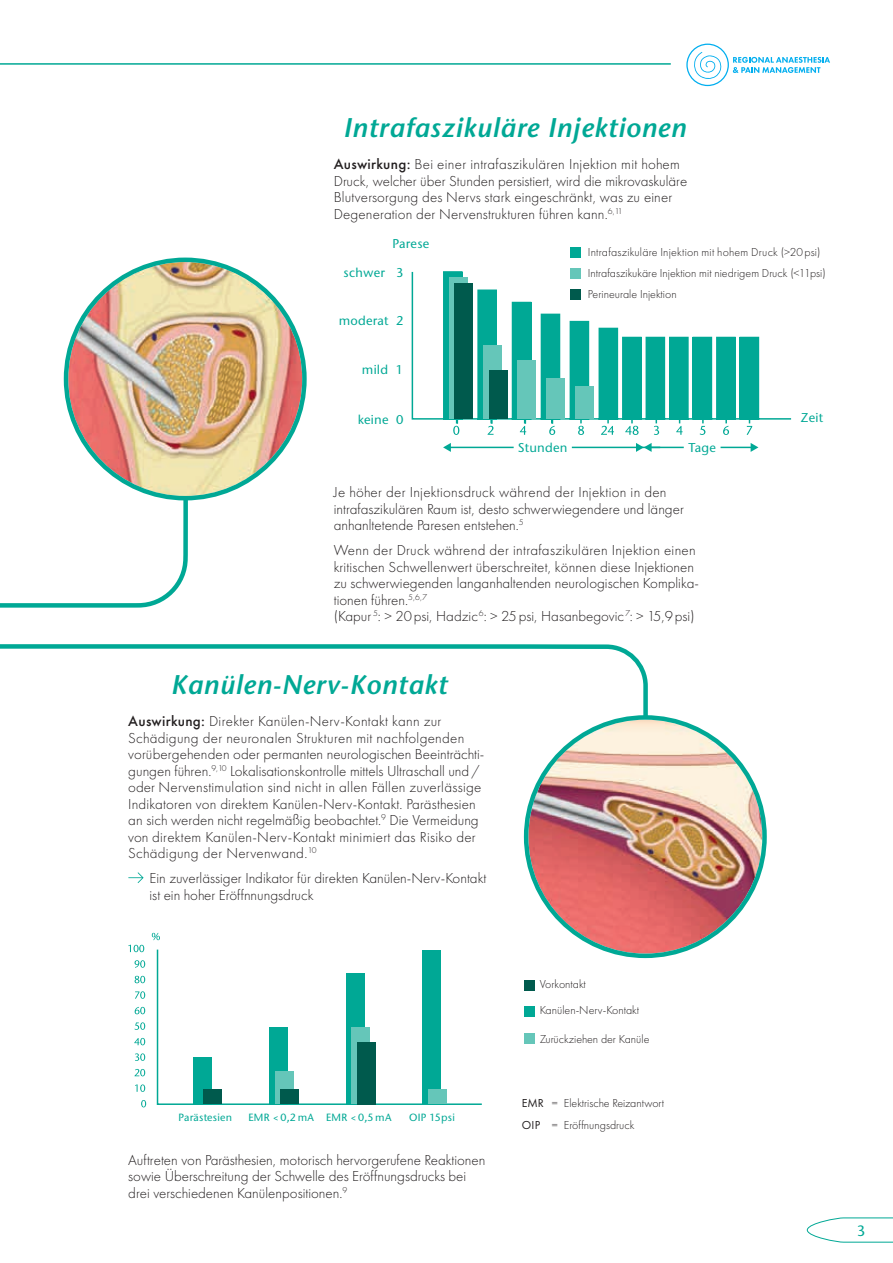
<style>
.page{position:relative;width:893px;height:1263px;background:#fff}
.page>*{position:absolute;margin:0;border:0;box-sizing:border-box;transform-origin:0 0}
.t1{font:italic 600 27px "Stone Sans Std";letter-spacing:.025em;color:#00a895}
.t2{font:300 15px/16.5px "Futura PT";color:#231f20}
.t3{font:500 15px "Stone Sans ITC Std";color:#00a895}
.t4{font:500 12.75px "Stone Sans ITC Std";letter-spacing:.02em;color:#00a895}
.t5{font:300 12px/21px "Futura PT";color:#231f20}
.t6{font:500 10.5px "Stone Sans ITC Std";letter-spacing:.02em;color:#00a895}
.s1{font-weight:500}
.s2{font-weight:400}
</style>
<div class="page">
<svg style="left:806px;top:1217px;width:87px;height:26px"></svg>
<hr style="left:0;top:63px;width:671px;height:2px;background:#00a895">
<svg style="left:128px;top:872px;width:16px;height:11px"></svg>
<svg style="left:0;top:366px;width:648px;height:411px"></svg>
<svg style="left:66px;top:260px;width:238px;height:238px"></svg>
<img style="left:68px;top:262px;width:234px;height:234px;border-radius:117px">
<svg style="left:526px;top:717px;width:238px;height:239px;background:#12a997"></svg>
<img style="left:528px;top:720px;width:234px;height:233px;border-radius:117px">
<svg style="left:156px;top:949px;width:326px;height:156px"></svg>
<svg style="left:141px;top:1100px;width:5px;height:7px"></svg>
<svg style="left:135px;top:1084px;width:10px;height:8px"></svg>
<svg style="left:135px;top:1069px;width:10px;height:7px"></svg>
<svg style="left:135px;top:1053px;width:10px;height:8px"></svg>
<svg style="left:134px;top:1038px;width:11px;height:7px"></svg>
<svg style="left:134px;top:1022px;width:11px;height:8px"></svg>
<svg style="left:135px;top:1007px;width:10px;height:7px"></svg>
<svg style="left:135px;top:991px;width:10px;height:8px"></svg>
<svg style="left:135px;top:976px;width:10px;height:7px"></svg>
<svg style="left:135px;top:960px;width:10px;height:8px"></svg>
<svg style="left:128px;top:945px;width:16px;height:7px"></svg>
<svg style="left:152px;top:933px;width:8px;height:7px"></svg>
<div style="left:524px;top:1006px;width:11px;height:11px;background:#00a895"></div>
<div style="left:524px;top:1033px;width:10px;height:11px;background:#65c6b9"></div>
<div style="left:524px;top:980px;width:11px;height:11px;background:#005a4d"></div>
<div style="left:193px;top:1057px;width:18px;height:47px;background:#00a895"></div>
<div style="left:270px;top:1027px;width:18px;height:77px;background:#00a895"></div>
<div style="left:346px;top:973px;width:18px;height:131px;background:#00a895"></div>
<div style="left:423px;top:950px;width:18px;height:154px;background:#00a895"></div>
<div style="left:204px;top:1090px;width:18px;height:14px;background:#005a4d"></div>
<div style="left:275px;top:1072px;width:18px;height:32px;background:#65c6b9"></div>
<div style="left:280px;top:1090px;width:19px;height:14px;background:#005a4d"></div>
<div style="left:352px;top:1027px;width:18px;height:77px;background:#65c6b9"></div>
<div style="left:428px;top:1090px;width:18px;height:14px;background:#65c6b9"></div>
<div style="left:357px;top:1042px;width:18px;height:62px;background:#005a4d"></div>
<svg style="left:453px;top:420px;width:6px;height:15px"></svg>
<svg style="left:488px;top:420px;width:5px;height:15px"></svg>
<svg style="left:520px;top:420px;width:6px;height:15px"></svg>
<svg style="left:549px;top:420px;width:6px;height:15px"></svg>
<svg style="left:578px;top:420px;width:6px;height:15px"></svg>
<svg style="left:601px;top:420px;width:13px;height:15px"></svg>
<svg style="left:625px;top:420px;width:14px;height:15px"></svg>
<svg style="left:654px;top:420px;width:5px;height:15px"></svg>
<svg style="left:676px;top:420px;width:7px;height:15px"></svg>
<svg style="left:700px;top:420px;width:5px;height:15px"></svg>
<svg style="left:723px;top:420px;width:6px;height:15px"></svg>
<svg style="left:747px;top:420px;width:5px;height:15px"></svg>
<svg style="left:411px;top:270px;width:381px;height:150px"></svg>
<svg style="left:449px;top:277px;width:18px;height:142px"></svg>
<div style="left:455px;top:284px;width:18px;height:135px;background:#005a4d"></div>
<div style="left:484px;top:345px;width:18px;height:74px;background:#65c6b9"></div>
<div style="left:489px;top:370px;width:18px;height:49px;background:#005a4d"></div>
<div style="left:518px;top:361px;width:18px;height:58px;background:#65c6b9"></div>
<div style="left:547px;top:378px;width:18px;height:41px;background:#65c6b9"></div>
<div style="left:576px;top:387px;width:18px;height:32px;background:#65c6b9"></div>
<hr style="left:572px;top:447px;width:88px;height:1px;background:#00a895">
<hr style="left:450px;top:447px;width:64px;height:1px;background:#00a895">
<svg style="left:443px;top:443px;width:8px;height:9px"></svg>
<hr style="left:720px;top:447px;width:32px;height:1px;background:#00a895">
<svg style="left:751px;top:443px;width:7px;height:9px"></svg>
<hr style="left:650px;top:447px;width:34px;height:1px;background:#00a895">
<svg style="left:636px;top:443px;width:16px;height:9px"></svg>
<div style="left:570px;top:247px;width:11px;height:11px;background:#00a895"></div>
<div style="left:570px;top:268px;width:10px;height:11px;background:#65c6b9"></div>
<div style="left:570px;top:289px;width:10px;height:11px;background:#005a4d"></div>
<div style="left:599px;top:328px;width:18px;height:91px;background:#00a895"></div>
<div style="left:623px;top:337px;width:18px;height:82px;background:#00a895"></div>
<div style="left:647px;top:337px;width:18px;height:82px;background:#00a895"></div>
<div style="left:693px;top:337px;width:18px;height:82px;background:#00a895"></div>
<div style="left:717px;top:337px;width:18px;height:82px;background:#00a895"></div>
<div style="left:740px;top:337px;width:18px;height:82px;background:#00a895"></div>
<div style="left:670px;top:337px;width:18px;height:82px;background:#00a895"></div>
<svg style="left:686px;top:44px;width:144px;height:42px"></svg>
<h1 class="t1" style="left:343px;top:112px;width:344px">Intrafaszikuläre Injektionen</h1>
<p class="t2" style="left:334px;top:156px;width:355px"><span class="s1">Auswirkung:</span> Bei einer intrafaszikulären Injektion mit hohem Druck, welcher über Stunden persistiert, wird die mikrovaskuläre Blutversorgung des Nervs stark eingeschränkt, was zu einer Degeneration der Nervenstrukturen führen kann.<sup>6,11</sup></p>
<p class="t4" style="left:392px;top:235px;width:39px">Parese</p>
<p class="t4" style="left:344px;top:265px;width:61px">schwer 3</p>
<p class="t4" style="left:339px;top:313px;width:66px">moderat 2</p>
<p class="t4" style="left:362px;top:361px;width:43px">mild 1</p>
<p class="t5" style="left:588px;top:241px;width:239px">Intrafaszikuläre Injektion mit hohem Druck (&gt;20psi)<br>Intrafaszikukäre Injektion mit niedrigem Druck (&lt;11psi)<br>Perineurale Injektion</p>
<p class="t4" style="left:358px;top:412px;width:47px">keine 0</p>
<p class="t4" style="left:801px;top:410px;width:24px">Zeit</p>
<p class="t4" style="left:518px;top:439px;width:51px">Stunden</p>
<p class="t4" style="left:688px;top:439px;width:29px">Tage</p>
<p class="t2" style="left:334px;top:484px;width:352px">Je höher der Injektionsdruck während der Injektion in den intrafaszikulären Raum ist, desto schwerwiegendere und länger anhanltetende Paresen entstehen.<sup>5</sup></p>
<p class="t2" style="left:334px;top:542px;width:367px">Wenn der Druck während der intrafaszikulären Injektion einen kritischen Schwellenwert überschreitet, können diese Injektionen zu schwerwiegenden langanhaltenden neurologischen Komplika&shy;tionen führen.<sup>5,6,7<br></sup>(Kapur <sup>5</sup>: &gt; 20psi, Hadzic<sup>6</sup>: &gt; 25psi, Hasanbegovic<sup>7</sup>: &gt; 15,9psi)</p>
<h1 class="t1" style="left:171px;top:668px;width:278px">Kanülen-Nerv-Kontakt</h1>
<p class="t2" style="left:128px;top:713px;width:357px"><span class="s1">Auswirkung:</span> Direkter Kanülen-Nerv-Kontakt kann zur Schädigung der neuronalen Strukturen mit nachfolgenden vorübergehenden oder permanten neurologischen Beeinträchti&shy;gungen führen.<sup>9,10</sup> Lokalisationskontrolle mittels Ultraschall und/ oder Nervenstimulation sind nicht in allen Fällen zuverlässige Indikatoren von direktem Kanülen-Nerv-Kontakt. Parästhesien an sich werden nicht regelmäßig beobachtet.<sup>9</sup> Die Vermeidung von direktem Kanülen-Nerv-Kontakt minimiert das Risiko der Schädigung der Nervenwand.<sup>10</sup></p>
<p class="t2" style="left:150px;top:870px;width:338px">Ein zuverlässiger Indikator für direkten Kanülen-Nerv-Kontakt ist ein hoher Eröffnnungsdruck</p>
<p class="t6" style="left:179px;top:1111px;width:55px">Parästesien</p>
<p class="t6" style="left:248px;top:1111px;width:144px">EMR &lt; 0,2 mA EMR &lt; 0,5 mA</p>
<p class="t6" style="left:409px;top:1111px;width:47px">OIP 15psi</p>
<p class="t2" style="left:128px;top:1151px;width:359px">Auftreten von Parästhesien, motorisch hervorgerufene Reaktionen sowie Überschreitung der Schwelle des Eröffnungsdrucks bei drei verschiedenen Kanülenpositionen.<sup>9</sup></p>
<p class="t5" style="left:540px;top:971px;width:101px;line-height:26.1px">Vorkontakt<br>Kanülen-Nerv-Kontakt</p>
<p class="t5" style="left:540px;top:1028px;width:111px">Zurückziehen der Kanüle</p>
<p class="t5" style="left:522px;top:1092px;width:144px;line-height:21.8px"><span class="s2">EMR</span> = Elektrische Reizantwort<br><span class="s2">OIP</span> = Eröffnungsdruck</p>
<p class="t3" style="left:857px;top:1221px;width:10px">3</p>
</div>
